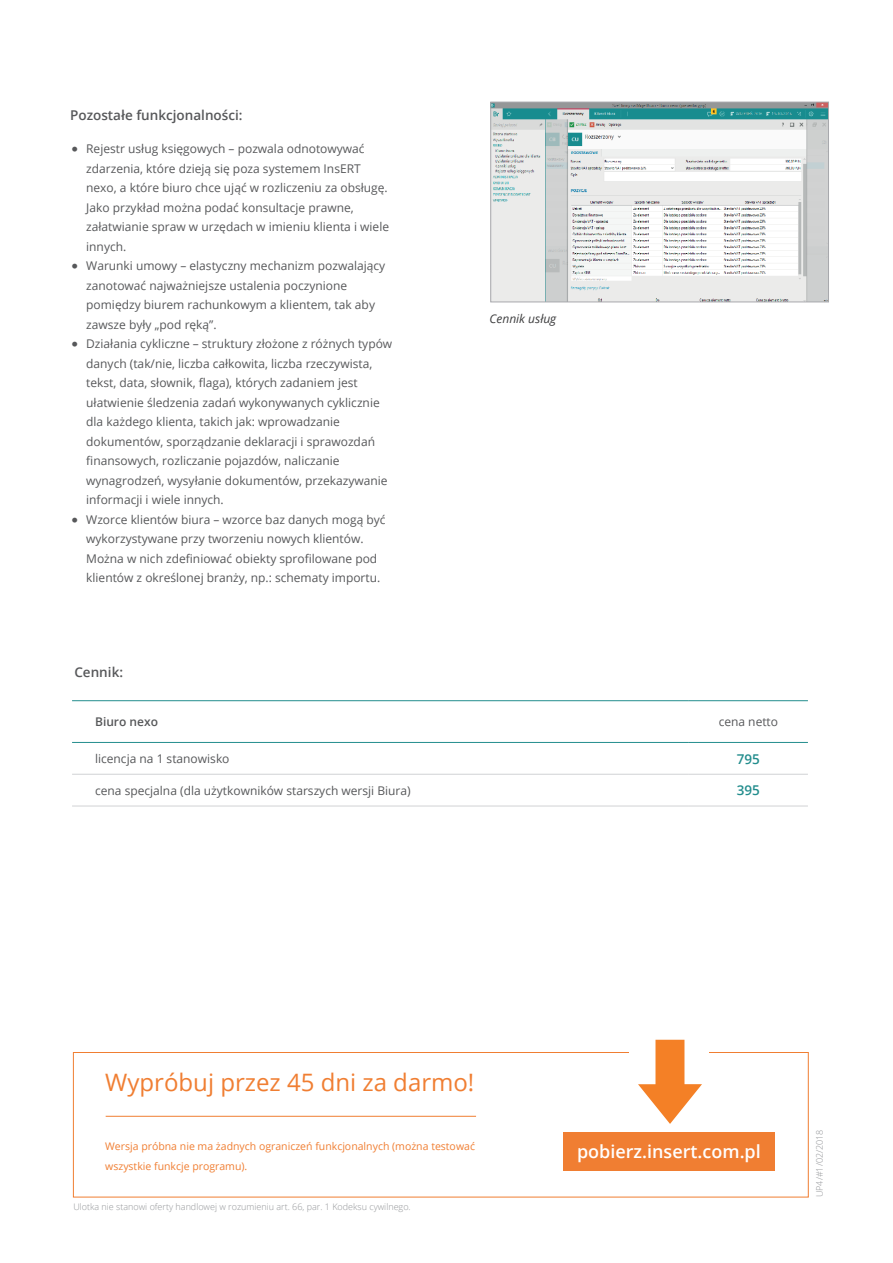
<style>
.page{position:relative;width:893px;height:1263px;background:#fff}
.page>*{position:absolute;margin:0;border:0;box-sizing:border-box;transform-origin:0 0}
.t1{font:24px "Open Sans";color:#f07e32}
.Bold{font:600 18px "Open Sans";color:#fff}
.Bold-2{font:600 13.5px "Open Sans";color:#57585a}
.t2{font:600 13.5px "Open Sans";color:#238d8d}
.t3{font:12px/19.5px "Open Sans";color:#57585a}
.funkcje-punktory{font:italic 12px "Open Sans";color:#3e3e3f}
.t4{font:600 12px "Open Sans";color:#57585a}
.t5{font:10.5px/19.5px "Open Sans";color:#f07e32}
.opis_programu{font:300 9px "Open Sans";color:#939598}
.s1{font-family:"LFT Etica"}
</style>
<div class="page">
<div style="left:73px;top:1052px;width:736px;height:145px;border:1px solid #f07e32"></div>
<svg style="left:72px;top:701px;width:736px;height:41px"></svg>
<svg style="left:72px;top:773px;width:736px;height:33px"></svg>
<hr style="left:72px;top:774px;width:617px;height:1px;background:#d1d2d4">
<hr style="left:689px;top:774px;width:119px;height:1px;background:#d1d2d4">
<hr style="left:72px;top:806px;width:617px;height:1px;background:#d1d2d4">
<hr style="left:689px;top:806px;width:119px;height:1px;background:#d1d2d4">
<hr style="left:72px;top:700px;width:617px;height:1px;background:#238d8d">
<hr style="left:689px;top:700px;width:119px;height:1px;background:#238d8d">
<hr style="left:72px;top:742px;width:617px;height:1px;background:#238d8d">
<hr style="left:689px;top:742px;width:119px;height:1px;background:#238d8d">
<img style="left:493px;top:104px;width:334px;height:196px">
<div style="left:491px;top:102px;width:338px;height:200px;border:1px solid #a8a9ad"></div>
<div style="left:563px;top:1132px;width:212px;height:39px;background:#f07e32"></div>
<hr style="left:106px;top:1116px;width:370px;height:1px;background:#f07e32">
<div style="left:629px;top:1044px;width:80px;height:15px;background:#fff"></div>
<svg style="left:638px;top:1040px;width:64px;height:84px"></svg>
<p class="Bold-2" style="left:70px;top:106px;width:174px">Pozostałe funkcjonalności:</p>
<p class="t3" style="left:86px;top:139px;width:304px;text-indent:-15px"><span class="s1">○</span> Rejestr usług księgowych – pozwala odnotowywać zdarzenia, które dzieją się poza systemem InsERT nexo, a które biuro chce ująć w rozliczeniu za obsługę.<br>Jako przykład można podać konsultacje prawne, załatwianie spraw w urzędach w imieniu klienta i wiele innych.</p>
<p class="t3" style="left:86px;top:256px;width:300px;text-indent:-15px"><span class="s1">○</span> Warunki umowy – elastyczny mechanizm pozwalający zanotować najważniejsze ustalenia poczynione pomiędzy biurem rachunkowym a klientem, tak aby zawsze były „pod ręką”.</p>
<p class="t3" style="left:86px;top:334px;width:308px;text-indent:-15px"><span class="s1">○</span> Działania cykliczne – struktury złożone z różnych typów danych (tak/nie, liczba całkowita, liczba rzeczywista, tekst, data, słownik, flaga), których zadaniem jest ułatwienie śledzenia zadań wykonywanych cyklicznie dla każdego klienta, takich jak: wprowadzanie dokumentów, sporządzanie deklaracji i sprawozdań finansowych, rozliczanie pojazdów, naliczanie wynagrodzeń, wysyłanie dokumentów, przekazywanie informacji i wiele innych.</p>
<p class="t3" style="left:86px;top:509px;width:301px;text-indent:-15px"><span class="s1">○</span> Wzorce klientów biura – wzorce baz danych mogą być wykorzystywane przy tworzeniu nowych klientów.<br>Można w nich zdefiniować obiekty sprofilowane pod klientów z określonej branży, np.: schematy importu.</p>
<p class="Bold-2" style="left:74px;top:663px;width:50px">Cennik:</p>
<p class="funkcje-punktory" style="left:489px;top:310px;width:68px">Cennik usług</p>
<p class="t4" style="left:95px;top:713px;width:64px">Biuro nexo</p>
<p class="t3" style="left:719px;top:712px;width:61px">cena netto</p>
<p class="t3" style="left:95px;top:748px;width:136px">licencja na 1 stanowisko</p>
<p class="t2" style="left:737px;top:749px;width:25px">795</p>
<p class="t3" style="left:95px;top:780px;width:317px">cena specjalna (dla użytkowników starszych wersji Biura)</p>
<p class="t2" style="left:737px;top:781px;width:25px">395</p>
<p class="t1" style="left:105px;top:1066px;width:371px">Wypróbuj przez 45 dni za darmo!</p>
<p class="t5" style="left:105px;top:1136px;width:371px">Wersja próbna nie ma żadnych ograniczeń funkcjonalnych (można testować wszystkie funkcje programu).</p>
<p class="Bold" style="left:577px;top:1139px;width:185px">pobierz.insert.com.pl</p>
<p class="opis_programu" style="left:73px;top:1201px;width:339px">Ulotka nie stanowi oferty handlowej w rozumieniu art. 66, par. 1 Kodeksu cywilnego.</p>
<p class="opis_programu" style="left:813px;top:1197px;width:69px;rotate:-90deg">UP4/#1/02/2018</p>
</div>
